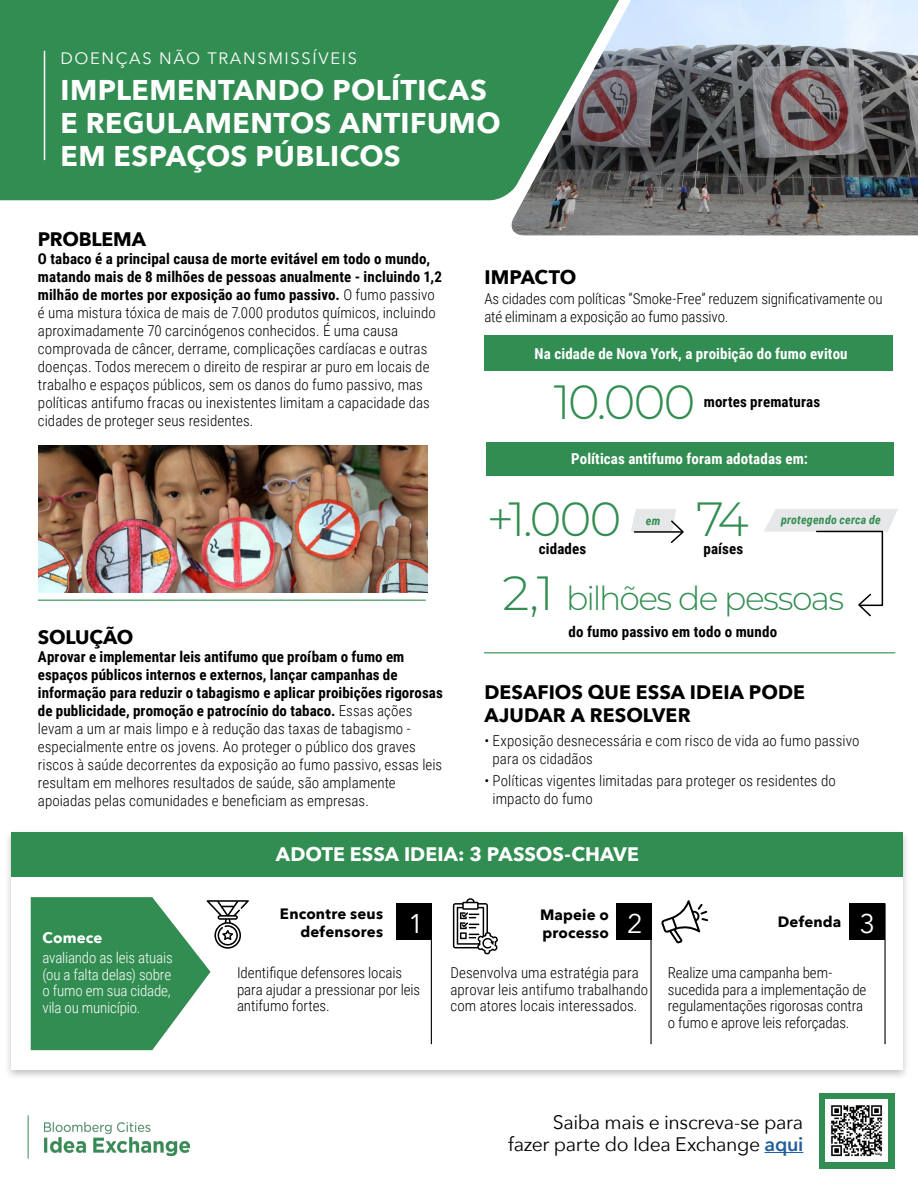
<style>
.page{position:relative;width:918px;height:1188px;background:#fff}
.page>*{position:absolute;margin:0;border:0;box-sizing:border-box;transform-origin:0 0}
.t1{font:300 48px "Montserrat";letter-spacing:-.035em;color:#328d52}
.t2{font:300 33px "Montserrat";letter-spacing:-.055em;color:#328d52}
.t3{font:700 28.5px/33px "Avenir Next";letter-spacing:.015em;color:#fff}
.t4{font:27px "Avenir Next";color:#fff}
.t5{font:700 19.5px/22.5px "Avenir Next";color:#000}
.t6{font:19.5px/22.5px "Avenir Next";letter-spacing:-.02em;color:#000;text-align:right}
.t7{font:700 19.5px "Avenir Next";color:#fff}
.t8{font:16.5px "Avenir Next";letter-spacing:.1em;color:#fff}
.t9{font:300 15px/18px "Roboto Condensed";letter-spacing:.005em;color:#000}
.t10{font:300 15px/16.5px "Roboto Condensed";letter-spacing:-.01em;color:#fff}
.t11{font:700 15px "Roboto Condensed";letter-spacing:.01em;color:#fff}
.t12{font:700 15px "Roboto Condensed";letter-spacing:.01em;color:#000}
.t13{font:700 15px/18px "Avenir Next";letter-spacing:.01em;color:#000;text-align:right}
.t14{font:700 15px "Avenir Next";letter-spacing:.01em;color:#fff}
.t15{font:italic 700 12px "Roboto Condensed";letter-spacing:.02em;color:#328d52}
.s1{font-weight:700}
.s2{font-size:48px}
.s3{font-weight:600;color:#215e9e}
</style>
<div class="page">
<img style="left:44px;top:1123px;width:145px;height:32px">
<hr style="left:28px;top:1115px;width:1px;height:44px;background:#328d52">
<svg style="left:819px;top:1094px;width:75px;height:75px;background:#4c9b68"></svg>
<img style="left:826px;top:1100px;width:61px;height:61px">
<hr style="left:765px;top:1152px;width:38px;height:1px;background:#215e9e">
<div style="left:4px;top:828px;width:907px;height:253px;background:#000;opacity:.25"></div>
<div style="left:12px;top:832px;width:891px;height:238px;background:#fff"></div>
<div style="left:486px;top:442px;width:407px;height:34px;background:#328d52"></div>
<img style="left:511px;top:0;width:407px;height:235px">
<svg style="left:0;top:0;width:680px;height:201px;background:#3e8959"></svg>
<div style="left:12px;top:832px;width:891px;height:45px;background:#328d52"></div>
<div style="left:397px;top:903px;width:35px;height:37px;background:#000"></div>
<hr style="left:431px;top:903px;width:1px;height:141px;background:#000">
<div style="left:849px;top:903px;width:35px;height:37px;background:#000"></div>
<div style="left:617px;top:903px;width:35px;height:37px;background:#000"></div>
<hr style="left:650px;top:903px;width:2px;height:141px;background:#000">
<hr style="left:884px;top:903px;width:2px;height:141px;background:#000">
<svg style="left:31px;top:897px;width:218px;height:153px"></svg>
<svg style="left:453px;top:898px;width:45px;height:56px"></svg>
<div style="left:485px;top:336px;width:408px;height:35px;background:#328d52"></div>
<hr style="left:484px;top:652px;width:411px;height:1px;background:#328d52">
<svg style="left:631px;top:509px;width:53px;height:34px"></svg>
<hr style="left:634px;top:531px;width:48px;height:2px;background:#000">
<img style="left:38px;top:446px;width:389px;height:146px">
<hr style="left:38px;top:600px;width:388px;height:1px;background:#328d52">
<svg style="left:764px;top:509px;width:134px;height:108px"></svg>
<hr style="left:44px;top:51px;width:1px;height:109px;background:#fff">
<svg style="left:661px;top:900px;width:47px;height:44px"></svg>
<p class="t8" style="left:60px;top:44px;width:298px">DOENÇAS NÃO TRANSMISSÍVEIS</p>
<h3 class="t3" style="left:60px;top:73px;width:442px">IMPLEMENTANDO POLÍTICAS<br>E REGULAMENTOS ANTIFUMO<br>EM ESPAÇOS PÚBLICOS</h3>
<h3 class="t5" style="left:38px;top:228px;width:110px">PROBLEMA</h3>
<p class="t9" style="left:38px;top:250px;width:406px"><span class="s1">O tabaco é a principal causa de morte evitável em todo o mundo, matando mais de 8 milhões de pessoas anualmente - incluindo 1,2 milhão de mortes por exposição ao fumo passivo.</span> O fumo passivo é uma mistura tóxica de mais de 7.000 produtos químicos, incluindo aproximadamente 70 carcinógenos conhecidos. É uma causa comprovada de câncer, derrame, complicações cardíacas e outras doenças. Todos merecem o direito de respirar ar puro em locais de trabalho e espaços públicos, sem os danos do fumo passivo, mas políticas antifumo fracas ou inexistentes limitam a capacidade das cidades de proteger seus residentes.</p>
<h3 class="t5" style="left:38px;top:625px;width:97px">SOLUÇÃO</h3>
<p class="t9" style="left:38px;top:647px;width:406px"><span class="s1">Aprovar e implementar leis antifumo que proíbam o fumo em espaços públicos internos e externos, lançar campanhas de informação para reduzir o tabagismo e aplicar proibições rigorosas de publicidade, promoção e patrocínio do tabaco.</span> Essas ações levam a um ar mais limpo e à redução das taxas de tabagismo - especialmente entre os jovens. Ao proteger o público dos graves riscos à saúde decorrentes da exposição ao fumo passivo, essas leis resultam em melhores resultados de saúde, são amplamente apoiadas pelas comunidades e beneficiam as empresas.</p>
<h3 class="t5" style="left:484px;top:266px;width:94px">IMPACTO</h3>
<p class="t9" style="left:484px;top:289px;width:400px">As cidades com políticas “Smoke-Free” reduzem significativamente ou até eliminam a exposição ao fumo passivo.</p>
<p class="t11" style="left:535px;top:343px;width:315px">Na cidade de Nova York, a proibição do fumo evitou</p>
<h1 class="t1" style="left:554px;top:370px;width:143px">10.000</h1>
<p class="t12" style="left:704px;top:392px;width:118px">mortes prematuras</p>
<p class="t11" style="left:571px;top:448px;width:238px">Políticas antifumo foram adotadas em:</p>
<h1 class="t1" style="left:487px;top:487px;width:136px">+1.000</h1>
<p class="t12" style="left:539px;top:538px;width:49px">cidades</p>
<h1 class="t1" style="left:696px;top:487px;width:54px">74</h1>
<p class="t12" style="left:704px;top:538px;width:41px">países</p>
<h2 class="t2" style="left:502px;top:575px;width:343px"><span class="s2">2,1</span> bilhões de pessoas</h2>
<p class="t12" style="left:569px;top:621px;width:210px">do fumo passivo em todo o mundo</p>
<p class="t15" style="left:646px;top:512px;width:16px">em</p>
<p class="t15" style="left:781px;top:511px;width:101px">protegendo cerca de</p>
<h3 class="t5" style="left:484px;top:681px;width:322px">DESAFIOS QUE ESSA IDEIA PODE<br>AJUDAR A RESOLVER</h3>
<p class="t9" style="left:493px;top:732px;width:368px;text-indent:-8px">• Exposição desnecessária e com risco de vida ao fumo passivo para os cidadãos</p>
<p class="t9" style="left:493px;top:771px;width:345px;text-indent:-8px">• Políticas vigentes limitadas para proteger os residentes do impacto do fumo</p>
<p class="t14" style="left:43px;top:924px;width:61px">Comece</p>
<p class="t10" style="left:42px;top:949px;width:132px">avaliando as leis atuais (ou a falta delas) sobre o fumo em sua cidade, vila ou município.</p>
<h3 class="t7" style="left:276px;top:838px;width:365px">ADOTE ESSA IDEIA: 3 PASSOS-CHAVE</h3>
<p class="t13" style="left:280px;top:904px;width:105px">Encontre seus defensores</p>
<p class="t9" style="left:237px;top:964px;width:185px;line-height:16.5px">Identifique defensores locais para ajudar a pressionar por leis antifumo fortes.</p>
<p class="t13" style="left:540px;top:906px;width:70px;text-align:left">Mapeie o processo</p>
<p class="t9" style="left:450px;top:964px;width:199px;line-height:16.5px">Desenvolva uma estratégia para aprovar leis antifumo trabalhando com atores locais interessados.</p>
<h3 class="t4" style="left:408px;top:901px;width:17px">1</h3>
<h3 class="t4" style="left:627px;top:901px;width:17px">2</h3>
<h3 class="t4" style="left:860px;top:901px;width:17px">3</h3>
<p class="t13" style="left:778px;top:913px;width:65px">Defenda</p>
<p class="t9" style="left:668px;top:964px;width:200px;line-height:16.5px">Realize uma campanha bem&shy;sucedida para a implementação de regulamentações rigorosas contra o fumo e aprove leis reforçadas.</p>
<h3 class="t6" style="left:508px;top:1110px;width:297px">Saiba mais e inscreva-se para fazer parte do Idea Exchange <span class="s3">aqui</span></h3>
</div>
